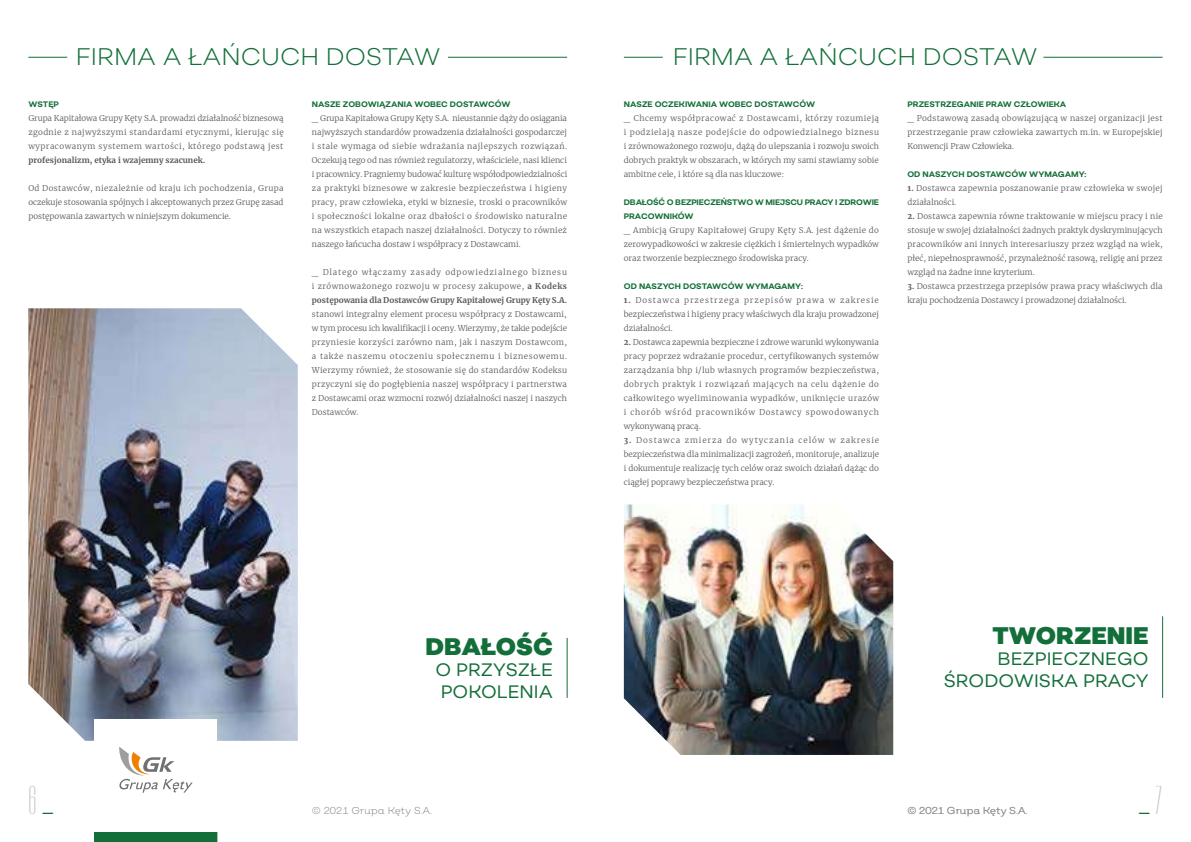
<style>
.page{position:relative;width:1191px;height:842px;background:#fff}
.page>*{position:absolute;margin:0;border:0;box-sizing:border-box;transform-origin:0 0}
.t1{font:200 40px "Morganite";color:#c6c7c8}
.t2{font:300 40px "Morganite";color:#136f39}
.t3{font:300 24px "Salvatore Roman";color:#136f39}
.t4{font:900 24px "Salvatore Roman";color:#136f39}
.t5{font:18px/21.6px "Salvatore Roman";color:#136f39;text-align:right}
.t6{font:300 10px "Salvatore Roman";color:#87888a}
.t7{font:300 8px/14px "Merriweather";color:#58585a;text-align:justify}
.t8{font:700 8px/14px "Salvatore Roman";color:#136f39}
.t9{font:300 8px/14px "Merriweather";letter-spacing:.03em;color:#58585a}
.t10{font:700 8px "Merriweather";color:#58585a}
.s1{color:#136f39}
.s2{font-weight:700}
.s3{font-weight:300;color:#136f39}
.s4{font-weight:200;color:#c6c7c8}
</style>
<div class="page">
<img style="left:28px;top:308px;width:270px;height:433px">
<hr style="left:28px;top:57px;width:39px;height:1px;background:#136f39">
<hr style="left:448px;top:57px;width:119px;height:1px;background:#136f39">
<img style="left:624px;top:504px;width:269px;height:251px">
<hr style="left:624px;top:57px;width:39px;height:1px;background:#136f39">
<hr style="left:1043px;top:57px;width:119px;height:1px;background:#136f39">
<hr style="left:1162px;top:616px;width:1px;height:82px;background:#136f39">
<div style="left:94px;top:719px;width:123px;height:123px;background:#fff"></div>
<svg style="left:119px;top:747px;width:74px;height:46px"></svg>
<hr style="left:566px;top:638px;width:1px;height:60px;background:#136f39">
<div style="left:94px;top:832px;width:123px;height:10px;background:#136f39"></div>
<h2 class="t3" style="left:76px;top:42px;width:366px">FIRMA A ŁAŃCUCH DOSTAW</h2>
<p class="t8" style="left:28px;top:97px;width:32px">WSTĘP</p>
<p class="t7" style="left:28px;top:111px;width:257px">Grupa Kapitałowa Grupy Kęty S.A. prowadzi działalność biznesową zgodnie z najwyższymi standardami etycznymi, kierując się wypracowanym systemem wartości, którego podstawą jest</p>
<p class="t10" style="left:28px;top:155px;width:178px">profesjonalizm, etyka i wzajemny szacunek.</p>
<p class="t7" style="left:28px;top:181px;width:257px">Od Dostawców, niezależnie od kraju ich pochodzenia, Grupa oczekuje stosowania spójnych i akceptowanych przez Grupę zasad postępowania zawartych w niniejszym dokumencie.</p>
<p class="t8" style="left:312px;top:97px;width:200px">NASZE ZOBOWIĄZANIA WOBEC DOSTAWCÓW</p>
<p class="t7" style="left:312px;top:111px;width:257px"><span class="s1">_</span> Grupa Kapitałowa Grupy Kęty S.A. nieustannie dąży do osiągania najwyższych standardów prowadzenia działalności gospodarczej i stale wymaga od siebie wdrażania najlepszych rozwiązań.<br>Oczekują tego od nas również regulatorzy, właściciele, nasi klienci i pracownicy. Pragniemy budować kulturę współodpowiedzialności za praktyki biznesowe w zakresie bezpieczeństwa i higieny pracy, praw człowieka, etyki w biznesie, troski o pracowników i społeczności lokalne oraz dbałości o środowisko naturalne na wszystkich etapach naszej działalności. Dotyczy to również naszego łańcucha dostaw i współpracy z Dostawcami.</p>
<p class="t7" style="left:312px;top:265px;width:257px"><span class="s1">_</span> Dlatego włączamy zasady odpowiedzialnego biznesu i zrównoważonego rozwoju w procesy zakupowe, <span class="s2">a Kodeks postępowania dla Dostawców Grupy Kapitałowej Grupy Kęty S.A.</span></p>
<p class="t7" style="left:312px;top:307px;width:257px">stanowi integralny element procesu współpracy z Dostawcami, w tym procesu ich kwalifikacji i oceny. Wierzymy, że takie podejście przyniesie korzyści zarówno nam, jak i naszym Dostawcom, a także naszemu otoczeniu społecznemu i biznesowemu.<br>Wierzymy również, że stosowanie się do standardów Kodeksu przyczyni się do pogłębienia naszej współpracy i partnerstwa z Dostawcami oraz wzmocni rozwój działalności naszej i naszych Dostawców.</p>
<h2 class="t4" style="left:425px;top:630px;width:129px">DBAŁOŚĆ</h2>
<h3 class="t5" style="left:435px;top:659px;width:119px;text-align:left">O PRZYSZŁE<br>POKOLENIA</h3>
<h2 class="t3" style="left:672px;top:42px;width:366px">FIRMA A ŁAŃCUCH DOSTAW</h2>
<p class="t8" style="left:624px;top:97px;width:193px">NASZE OCZEKIWANIA WOBEC DOSTAWCÓW</p>
<p class="t7" style="left:624px;top:111px;width:257px"><span class="s1">_</span> Chcemy współpracować z Dostawcami, którzy rozumieją i podzielają nasze podejście do odpowiedzialnego biznesu i zrównoważonego rozwoju, dążą do ulepszania i rozwoju swoich dobrych praktyk w obszarach, w których my sami stawiamy sobie ambitne cele, i które są dla nas kluczowe:</p>
<p class="t8" style="left:624px;top:195px;width:257px">DBAŁOŚĆ O BEZPIECZEŃSTWO W MIEJSCU PRACY I ZDROWIE<br>PRACOWNIKÓW</p>
<p class="t7" style="left:624px;top:223px;width:256px"><span class="s1">_</span> Ambicją Grupy Kapitałowej Grupy Kęty S.A. jest dążenie do zerowypadkowości w zakresie ciężkich i śmiertelnych wypadków oraz tworzenie bezpiecznego środowiska pracy.</p>
<p class="t8" style="left:624px;top:279px;width:180px">OD NASZYCH DOSTAWCÓW WYMAGAMY:</p>
<p class="t7" style="left:624px;top:293px;width:256px"><span class="s2">1.</span> Dostawca przestrzega przepisów prawa w zakresie bezpieczeństwa i higieny pracy właściwych dla kraju prowadzonej działalności.</p>
<p class="t7" style="left:624px;top:335px;width:257px"><span class="s2">2.</span> Dostawca zapewnia bezpieczne i zdrowe warunki wykonywania pracy poprzez wdrażanie procedur, certyfikowanych systemów zarządzania bhp i/lub własnych programów bezpieczeństwa, dobrych praktyk i rozwiązań mających na celu dążenie do całkowitego wyeliminowania wypadków, uniknięcie urazów i chorób wśród pracowników Dostawcy spowodowanych wykonywaną pracą.</p>
<p class="t7" style="left:624px;top:433px;width:257px"><span class="s2">3.</span> Dostawca zmierza do wytyczania celów w zakresie bezpieczeństwa dla minimalizacji zagrożeń, monitoruje, analizuje i dokumentuje realizację tych celów oraz swoich działań dążąc do ciągłej poprawy bezpieczeństwa pracy.</p>
<p class="t8" style="left:907px;top:97px;width:160px">PRZESTRZEGANIE PRAW CZŁOWIEKA</p>
<p class="t7" style="left:907px;top:111px;width:257px"><span class="s1">_</span> Podstawową zasadą obowiązującą w naszej organizacji jest przestrzeganie praw człowieka zawartych m.in. w Europejskiej Konwencji Praw Człowieka.</p>
<p class="t8" style="left:907px;top:167px;width:180px">OD NASZYCH DOSTAWCÓW WYMAGAMY:</p>
<p class="t9" style="left:907px;top:181px;width:257px"><span class="s2">1.</span> Dostawca zapewnia poszanowanie praw człowieka w swojej działalności.</p>
<p class="t7" style="left:907px;top:209px;width:257px"><span class="s2">2.</span> Dostawca zapewnia równe traktowanie w miejscu pracy i nie stosuje w swojej działalności żadnych praktyk dyskryminujących pracowników ani innych interesariuszy przez wzgląd na wiek, płeć, niepełnosprawność, przynależność rasową, religię ani przez wzgląd na żadne inne kryterium.</p>
<p class="t7" style="left:907px;top:279px;width:257px"><span class="s2">3.</span> Dostawca przestrzega przepisów prawa pracy właściwych dla kraju pochodzenia Dostawcy i prowadzonej działalności.</p>
<h2 class="t4" style="left:992px;top:620px;width:157px">TWORZENIE</h2>
<h3 class="t5" style="left:943px;top:648px;width:206px">BEZPIECZNEGO<br>ŚRODOWISKA PRACY</h3>
<h1 class="t1" style="left:28px;top:780px;width:27px">6 <span class="s3">_</span></h1>
<h1 class="t2" style="left:1138px;top:780px;width:26px">_ <span class="s4">7</span></h1>
<p class="t6" style="left:312px;top:804px;width:122px">© 2021 Grupa Kęty S.A.</p>
<p class="t6" style="left:907px;top:804px;width:121px">© 2021 Grupa Kęty S.A.</p>
</div>
